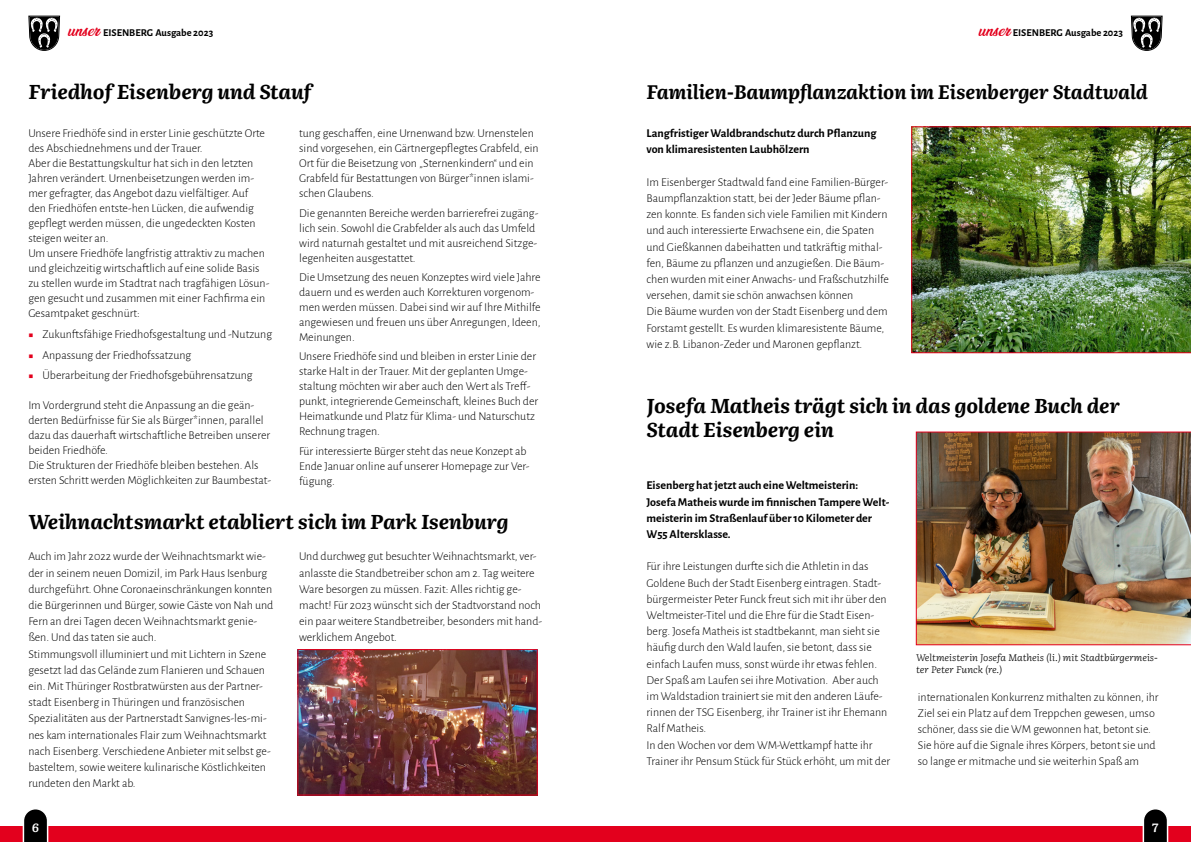
<style>
.page{position:relative;width:1191px;height:842px;background:#fff}
.page>*{position:absolute;margin:0;border:0;box-sizing:border-box;transform-origin:0 0}
.Hauptüberschrift{font:italic 20px/24px "Literata";letter-spacing:-.005em;color:#000}
.Hauptüberschrift-2{font:italic 19.5px "Literata";letter-spacing:-.005em;color:#000}
.t1{font:300 12px/16.2px "Alegreya Sans";color:#000}
.Fließtext_Einleitung{font:700 12px/16.2px "Alegreya Sans";color:#000}
.t2{font:12px "Literata";color:#fff}
.t3{font:700 10.5px "Alegreya Sans";color:#000}
.Fließtext{font:italic 9.5px/12.8px "Literata";letter-spacing:-.005em;color:#000}
.s1{font-family:"Ananda";font-weight:900;font-size:14.5px;color:#e3001d}
.s2{color:#e3001d}
</style>
<div class="page">
<div style="left:0;top:826px;width:1191px;height:16px;background:#e3001d"></div>
<svg style="left:1130px;top:16px;width:32px;height:35px"></svg>
<svg style="left:28px;top:16px;width:32px;height:35px"></svg>
<svg style="left:1142px;top:809px;width:27px;height:33px"></svg>
<svg style="left:22px;top:809px;width:27px;height:33px"></svg>
<img style="left:911px;top:127px;width:280px;height:226px">
<img style="left:300px;top:651px;width:235px;height:142px">
<div style="left:298px;top:649px;width:239px;height:146px;border:1px solid #e3001d"></div>
<img style="left:916px;top:432px;width:275px;height:213px">
<p class="t3" style="left:68px;top:25px;width:147px"><span class="s1">unser</span> EISENBERG Ausgabe 2023</p>
<p class="t3" style="left:978px;top:25px;width:146px"><span class="s1">unser</span> EISENBERG Ausgabe 2023</p>
<p class="Hauptüberschrift" style="left:28px;top:78px;width:285px">Friedhof Eisenberg und Stauf</p>
<p class="t1" style="left:28px;top:125px;width:238px;line-height:15px">Unsere Friedhöfe sind in erster Linie geschützte Orte des Abschiednehmens und der Trauer.</p>
<p class="t1" style="left:28px;top:155px;width:229px;line-height:15px">Aber die Bestattungskultur hat sich in den letzten Jahren verändert. Urnenbeisetzungen werden im&shy;mer gefragter, das Angebot dazu vielfältiger. Auf den Friedhöfen entste-hen Lücken, die aufwendig gepflegt werden müssen, die ungedeckten Kosten steigen weiter an.</p>
<p class="t1" style="left:28px;top:245px;width:242px;line-height:15px">Um unsere Friedhöfe langfristig attraktiv zu machen und gleichzeitig wirtschaftlich auf eine solide Basis zu stellen wurde im Stadtrat nach tragfähigen Lösun&shy;gen gesucht und zusammen mit einer Fachfirma ein Gesamtpaket geschnürt:</p>
<p class="t1" style="left:28px;top:325px;width:245px"><span class="s2">■</span> Zukunftsfähige Friedhofsgestaltung und -Nutzung</p>
<p class="t1" style="left:28px;top:346px;width:164px"><span class="s2">■</span> Anpassung der Friedhofssatzung</p>
<p class="t1" style="left:28px;top:367px;width:226px"><span class="s2">■</span> Überarbeitung der Friedhofsgebührensatzung</p>
<p class="t1" style="left:28px;top:397px;width:243px;line-height:15px">Im Vordergrund steht die Anpassung an die geän&shy;derten Bedürfnisse für Sie als Bürger*innen, parallel dazu das dauerhaft wirtschaftliche Betreiben unserer beiden Friedhöfe.</p>
<p class="t1" style="left:28px;top:457px;width:244px;line-height:15px">Die Strukturen der Friedhöfe bleiben bestehen. Als ersten Schritt werden Möglichkeiten zur Baumbestat-</p>
<p class="t1" style="left:299px;top:125px;width:241px;line-height:15px">tung geschaffen, eine Urnenwand bzw. Urnenstelen sind vorgesehen, ein Gärtnergepflegtes Grabfeld, ein Ort für die Beisetzung von „Sternenkindern“ und ein Grabfeld für Bestattungen von Bürger*innen islami&shy;schen Glaubens.</p>
<p class="t1" style="left:299px;top:205px;width:241px;line-height:15px">Die genannten Bereiche werden barrierefrei zugäng&shy;lich sein. Sowohl die Grabfelder als auch das Umfeld wird naturnah gestaltet und mit ausreichend Sitzge&shy;legenheiten ausgestattet.</p>
<p class="t1" style="left:299px;top:269px;width:243px;line-height:15px">Die Umsetzung des neuen Konzeptes wird viele Jahre dauern und es werden auch Korrekturen vorgenom&shy;men werden müssen. Dabei sind wir auf Ihre Mithilfe angewiesen und freuen uns über Anregungen, Ideen, Meinungen.</p>
<p class="t1" style="left:299px;top:349px;width:240px;line-height:15px">Unsere Friedhöfe sind und bleiben in erster Linie der starke Halt in der Trauer. Mit der geplanten Umge&shy;staltung möchten wir aber auch den Wert als Treff&shy;punkt, integrierende Gemeinschaft, kleines Buch der Heimatkunde und Platz für Klima- und Naturschutz Rechnung tragen.</p>
<p class="t1" style="left:299px;top:443px;width:232px;line-height:15px">Für interessierte Bürger steht das neue Konzept ab<br>Ende Januar online auf unserer Homepage zur Ver&shy;fügung.</p>
<p class="Hauptüberschrift" style="left:28px;top:509px;width:482px">Weihnachtsmarkt etabliert sich im Park Isenburg</p>
<p class="t1" style="left:28px;top:548px;width:246px">Auch im Jahr 2022 wurde der Weihnachtsmarkt wie&shy;der in seinem neuen Domizil, im Park Haus Isenburg durchgeführt. Ohne Coronaeinschränkungen konnten die Bürgerinnen und Bürger, sowie Gäste von Nah und Fern an drei Tagen decen Weihnachtsmarkt genie&shy;ßen. Und das taten sie auch.</p>
<p class="t1" style="left:28px;top:645px;width:244px">Stimmungsvoll illuminiert und mit Lichtern in Szene gesetzt lad das Gelände zum Flanieren und Schauen ein. Mit Thüringer Rostbratwürsten aus der Partner&shy;stadt Eisenberg in Thüringen und französischen Spezialitäten aus der Partnerstadt Sanvignes-les-mi&shy;nes kam internationales Flair zum Weihnachtsmarkt nach Eisenberg. Verschiedene Anbieter mit selbst ge&shy;basteltem, sowie weitere kulinarische Köstlichkeiten rundeten den Markt ab.</p>
<p class="t1" style="left:299px;top:548px;width:244px">Und durchweg gut besuchter Weihnachtsmarkt, ver&shy;anlasste die Standbetreiber schon am 2. Tag weitere Ware besorgen zu müssen. Fazit: Alles richtig ge&shy;macht! Für 2023 wünscht sich der Stadtvorstand noch ein paar weitere Standbetreiber, besonders mit hand&shy;werklichem Angebot.</p>
<p class="Hauptüberschrift-2" style="left:646px;top:77px;width:503px">Familien-Baumpflanzaktion im Eisenberger Stadtwald</p>
<p class="Fließtext_Einleitung" style="left:646px;top:124px;width:231px">Langfristiger Waldbrandschutz durch Pflanzung von klimaresistenten Laubhölzern</p>
<p class="t1" style="left:646px;top:173px;width:244px">Im Eisenberger Stadtwald fand eine Familien-Bürger-Baumpflanzaktion statt, bei der Jeder Bäume pflan&shy;zen konnte. Es fanden sich viele Familien mit Kindern und auch interessierte Erwachsene ein, die Spaten und Gießkannen dabeihatten und tatkräftig mithal&shy;fen, Bäume zu pflanzen und anzugießen. Die Bäum&shy;chen wurden mit einer Anwachs- und Fraßschutzhilfe versehen, damit sie schön anwachsen können</p>
<p class="t1" style="left:646px;top:303px;width:243px">Die Bäume wurden von der Stadt Eisenberg und dem<br>Forstamt gestellt. Es wurden klimaresistente Bäume, wie z.B. Libanon-Zeder und Maronen gepflanzt.</p>
<p class="Hauptüberschrift" style="left:646px;top:392px;width:475px">Josefa Matheis trägt sich in das goldene Buch der<br>Stadt Eisenberg ein</p>
<p class="Fließtext_Einleitung" style="left:646px;top:477px;width:213px">Eisenberg hat jetzt auch eine Weltmeisterin:</p>
<p class="Fließtext_Einleitung" style="left:646px;top:493px;width:244px">Josefa Matheis wurde im finnischen Tampere Welt&shy;meisterin im Straßenlauf über 10 Kilometer der<br>W55 Altersklasse.</p>
<p class="t1" style="left:646px;top:558px;width:242px">Für ihre Leistungen durfte sich die Athletin in das Goldene Buch der Stadt Eisenberg eintragen. Stadt&shy;bürgermeister Peter Funck freut sich mit ihr über den Weltmeister-Titel und die Ehre für die Stadt Eisen&shy;berg. Josefa Matheis ist stadtbekannt, man sieht sie häufig durch den Wald laufen, sie betont, dass sie einfach Laufen muss, sonst würde ihr etwas fehlen.<br>Der Spaß am Laufen sei ihre Motivation. Aber auch im Waldstadion trainiert sie mit den anderen Läufe&shy;rinnen der TSG Eisenberg, ihr Trainer ist ihr Ehemann Ralf Matheis.</p>
<p class="t1" style="left:646px;top:736px;width:245px">In den Wochen vor dem WM-Wettkampf hatte ihr<br>Trainer ihr Pensum Stück für Stück erhöht, um mit der</p>
<p class="Fließtext" style="left:916px;top:650px;width:243px">Weltmeisterin Josefa Matheis (li.) mit Stadtbürgermeis&shy;ter Peter Funck (re.)</p>
<p class="t1" style="left:917px;top:688px;width:242px">internationalen Konkurrenz mithalten zu können, ihr Ziel sei ein Platz auf dem Treppchen gewesen, umso schöner, dass sie die WM gewonnen hat, betont sie.<br>Sie höre auf die Signale ihres Körpers, betont sie und so lange er mitmache und sie weiterhin Spaß am</p>
<p class="t2" style="left:32px;top:818px;width:8px">6</p>
<p class="t2" style="left:1152px;top:818px;width:8px">7</p>
</div>
